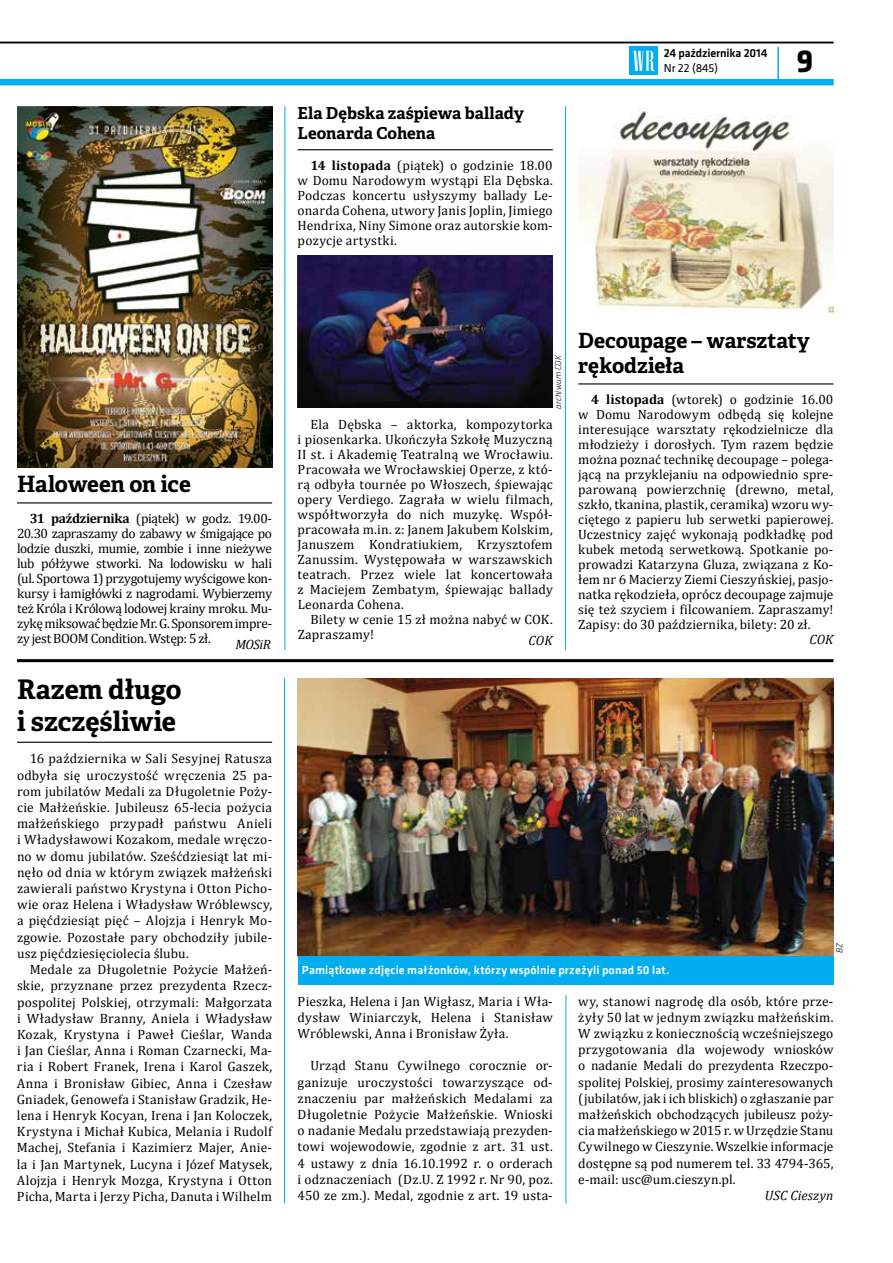
<style>
.page{position:relative;width:893px;height:1263px;background:#fff}
.page>*{position:absolute;margin:0;border:0;box-sizing:border-box;transform-origin:0 0}
.t1{font:700 33px "Klavika";color:#000}
.t2{font:700 27px/32.4px "Adelle Basic";color:#000}
.t3{font:700 22.5px "Adelle Basic";letter-spacing:-.005em;color:#000}
.t4{font:700 21px/25.2px "Adelle Basic";letter-spacing:-.005em;color:#000}
.t5{font:700 16.5px/19.8px "Adelle Basic";color:#000}
.t6{font:13.5px/16.2px "Cambria";letter-spacing:.01em;color:#000;text-align:justify}
.t7{font:italic 13.5px "Cambria";letter-spacing:.005em;color:#000}
.t8{font:500 12px "Klavika";letter-spacing:.02em;color:#fff}
.t9{font:500 12px "Klavika";letter-spacing:-.01em;color:#000}
.t10{font:12px "Klavika";color:#000}
.t11{font:italic 300 9px "Klavika";letter-spacing:.015em;color:#000}
.s1{font-weight:700}
</style>
<div class="page">
<hr style="left:777px;top:47px;width:2px;height:35px;background:#00aeef">
<div style="left:630px;top:47px;width:28px;height:28px;background:#00aeef"></div>
<svg style="left:633px;top:51px;width:22px;height:20px"></svg>
<hr style="left:0;top:42px;width:833px;height:1px;background:#000">
<div style="left:0;top:79px;width:833px;height:6px;background:#00aeef"></div>
<hr style="left:17px;top:742px;width:255px;height:1px;background:#000">
<img style="left:298px;top:678px;width:535px;height:278px">
<div style="left:298px;top:956px;width:535px;height:28px;background:#00aeef"></div>
<hr style="left:17px;top:659px;width:816px;height:3px;background:#000">
<hr style="left:578px;top:383px;width:255px;height:1px;background:#000">
<img style="left:578px;top:106px;width:255px;height:207px">
<hr style="left:17px;top:502px;width:255px;height:1px;background:#000">
<img style="left:17px;top:106px;width:255px;height:361px">
<hr style="left:298px;top:149px;width:255px;height:1px;background:#000">
<img style="left:298px;top:255px;width:255px;height:153px">
<hr style="left:285px;top:106px;width:1px;height:544px;background:#00aeef">
<hr style="left:565px;top:106px;width:1px;height:544px;background:#00aeef">
<hr style="left:566px;top:995px;width:1px;height:208px;background:#00aeef">
<hr style="left:284px;top:678px;width:1px;height:525px;background:#00aeef">
<p class="t5" style="left:298px;top:103px;width:228px">Ela Dębska zaśpiewa ballady<br>Leonarda Cohena</p>
<p class="t6" style="left:298px;top:158px;width:257px;line-height:15px;text-indent:13px"><span class="s1">14 listopada</span> (piątek) o godzinie 18.00 w Domu Narodowym wystąpi Ela Dębska.<br>Podczas koncertu usłyszymy ballady Le&shy;onarda Cohena, utwory Janis Joplin, Jimiego Hendrixa, Niny Simone oraz autorskie kom&shy;pozycje artystki.</p>
<p class="t9" style="left:664px;top:45px;width:105px">24 października 2014</p>
<p class="t10" style="left:664px;top:60px;width:56px">Nr 22 (845)</p>
<h1 class="t1" style="left:797px;top:37px;width:18px">9</h1>
<h3 class="t3" style="left:17px;top:469px;width:175px">Haloween on ice</h3>
<p class="t6" style="left:17px;top:511px;width:257px;line-height:15px;text-indent:13px"><span class="s1">31 października</span> (piątek) w godz. 19.00- 20.30 zapraszamy do zabawy w śmigające po lodzie duszki, mumie, zombie i inne nieżywe lub półżywe stworki. Na lodowisku w hali (ul. Sportowa 1) przygotujemy wyścigowe kon&shy;kursy i łamigłówki z nagrodami. Wybierzemy też Króla i Królową lodowej krainy mroku. Mu&shy;zykę miksować będzie Mr. G. Sponsorem impre&shy;zy jest BOOM Condition. Wstęp: 5 zł.</p>
<p class="t7" style="left:235px;top:636px;width:37px">MOSiR</p>
<h2 class="t2" style="left:17px;top:673px;width:166px">Razem długo i szczęśliwie</h2>
<p class="t6" style="left:17px;top:751px;width:257px;text-indent:13px">16 października w Sali Sesyjnej Ratusza odbyła się uroczystość wręczenia 25 pa&shy;rom jubilatów Medali za Długoletnie Poży&shy;cie Małżeńskie. Jubileusz 65-lecia pożycia małżeńskiego przypadł państwu Anieli i Władysławowi Kozakom, medale wręczo&shy;no w domu jubilatów. Sześćdziesiąt lat mi&shy;nęło od dnia w którym związek małżeński zawierali państwo Krystyna i Otton Picho&shy;wie oraz Helena i Władysław Wróblewscy, a pięćdziesiąt pięć – Alojzja i Henryk Mo&shy;zgowie. Pozostałe pary obchodziły jubile&shy;usz pięćdziesięciolecia ślubu.</p>
<p class="t6" style="left:17px;top:961px;width:257px;text-indent:13px">Medale za Długoletnie Pożycie Małżeń&shy;skie, przyznane przez prezydenta Rzecz&shy;pospolitej Polskiej, otrzymali: Małgorzata i Władysław Branny, Aniela i Władysław Kozak, Krystyna i Paweł Cieślar, Wanda i Jan Cieślar, Anna i Roman Czarnecki, Ma&shy;ria i Robert Franek, Irena i Karol Gaszek, Anna i Bronisław Gibiec, Anna i Czesław Gniadek, Genowefa i Stanisław Gradzik, He&shy;lena i Henryk Kocyan, Irena i Jan Koloczek, Krystyna i Michał Kubica, Melania i Rudolf Machej, Stefania i Kazimierz Majer, Anie&shy;la i Jan Martynek, Lucyna i Józef Matysek, Alojzja i Henryk Mozga, Krystyna i Otton Picha, Marta i Jerzy Picha, Danuta i Wilhelm</p>
<p class="t11" style="left:553px;top:409px;width:56px;rotate:-90deg">archiwum COK</p>
<p class="t6" style="left:298px;top:416px;width:257px;line-height:15px;text-indent:13px">Ela Dębska – aktorka, kompozytorka i piosenkarka. Ukończyła Szkołę Muzyczną II st. i Akademię Teatralną we Wrocławiu.<br>Pracowała we Wrocławskiej Operze, z któ&shy;rą odbyła tournée po Włoszech, śpiewając opery Verdiego. Zagrała w wielu filmach, współtworzyła do nich muzykę. Współ&shy;pracowała m.in. z: Janem Jakubem Kolskim, Januszem Kondratiukiem, Krzysztofem Zanussim. Występowała w warszawskich teatrach. Przez wiele lat koncertowała z Maciejem Zembatym, śpiewając ballady Leonarda Cohena.</p>
<p class="t6" style="left:298px;top:611px;width:257px;line-height:15px;text-indent:13px">Bilety w cenie 15 zł można nabyć w COK.<br>Zapraszamy!</p>
<p class="t7" style="left:529px;top:632px;width:25px">COK</p>
<h3 class="t4" style="left:578px;top:328px;width:233px">Decoupage – warsztaty rękodzieła</h3>
<p class="t6" style="left:578px;top:392px;width:257px;line-height:15px;text-indent:13px"><span class="s1">4 listopada</span> (wtorek) o godzinie 16.00 w Domu Narodowym odbędą się kolejne interesujące warsztaty rękodzielnicze dla młodzieży i dorosłych. Tym razem będzie można poznać technikę decoupage – polega&shy;jącą na przyklejaniu na odpowiednio spre&shy;parowaną powierzchnię (drewno, metal, szkło, tkanina, plastik, ceramika) wzoru wy&shy;ciętego z papieru lub serwetki papierowej.<br>Uczestnicy zajęć wykonają podkładkę pod kubek metodą serwetkową. Spotkanie po&shy;prowadzi Katarzyna Gluza, związana z Ko&shy;łem nr 6 Macierzy Ziemi Cieszyńskiej, pasjo&shy;natka rękodzieła, oprócz decoupage zajmuje się też szyciem i filcowaniem. Zapraszamy!<br>Zapisy: do 30 października, bilety: 20 zł.</p>
<p class="t7" style="left:809px;top:631px;width:25px">COK</p>
<p class="t11" style="left:834px;top:953px;width:12px;rotate:-90deg">BZ</p>
<p class="t8" style="left:302px;top:962px;width:369px">Pamiątkowe zdjęcie małżonków, którzy wspólnie przeżyli ponad 50 lat.</p>
<p class="t6" style="left:578px;top:993px;width:257px">wy, stanowi nagrodę dla osób, które prze&shy;żyły 50 lat w jednym związku małżeńskim.<br>W związku z koniecznością wcześniejszego przygotowania dla wojewody wniosków o nadanie Medali do prezydenta Rzeczpo&shy;spolitej Polskiej, prosimy zainteresowanych (jubilatów, jak i ich bliskich) o zgłaszanie par małżeńskich obchodzących jubileusz poży&shy;cia małżeńskiego w 2015 r. w Urzędzie Stanu Cywilnego w Cieszynie. Wszelkie informacje dostępne są pod numerem tel. 33 4794-365, e-mail: usc@um.cieszyn.pl.</p>
<p class="t7" style="left:765px;top:1187px;width:70px">USC Cieszyn</p>
<p class="t6" style="left:298px;top:993px;width:257px">Pieszka, Helena i Jan Wigłasz, Maria i Wła&shy;dysław Winiarczyk, Helena i Stanisław Wróblewski, Anna i Bronisław Żyła.</p>
<p class="t6" style="left:298px;top:1058px;width:257px;text-indent:13px">Urząd Stanu Cywilnego corocznie or&shy;ganizuje uroczystości towarzyszące od&shy;znaczeniu par małżeńskich Medalami za Długoletnie Pożycie Małżeńskie. Wnioski o nadanie Medalu przedstawiają prezyden&shy;towi wojewodowie, zgodnie z art. 31 ust.<br>4 ustawy z dnia 16.10.1992 r. o orderach i odznaczeniach (Dz.U. Z 1992 r. Nr 90, poz.<br>450 ze zm.). Medal, zgodnie z art. 19 usta-</p>
</div>
